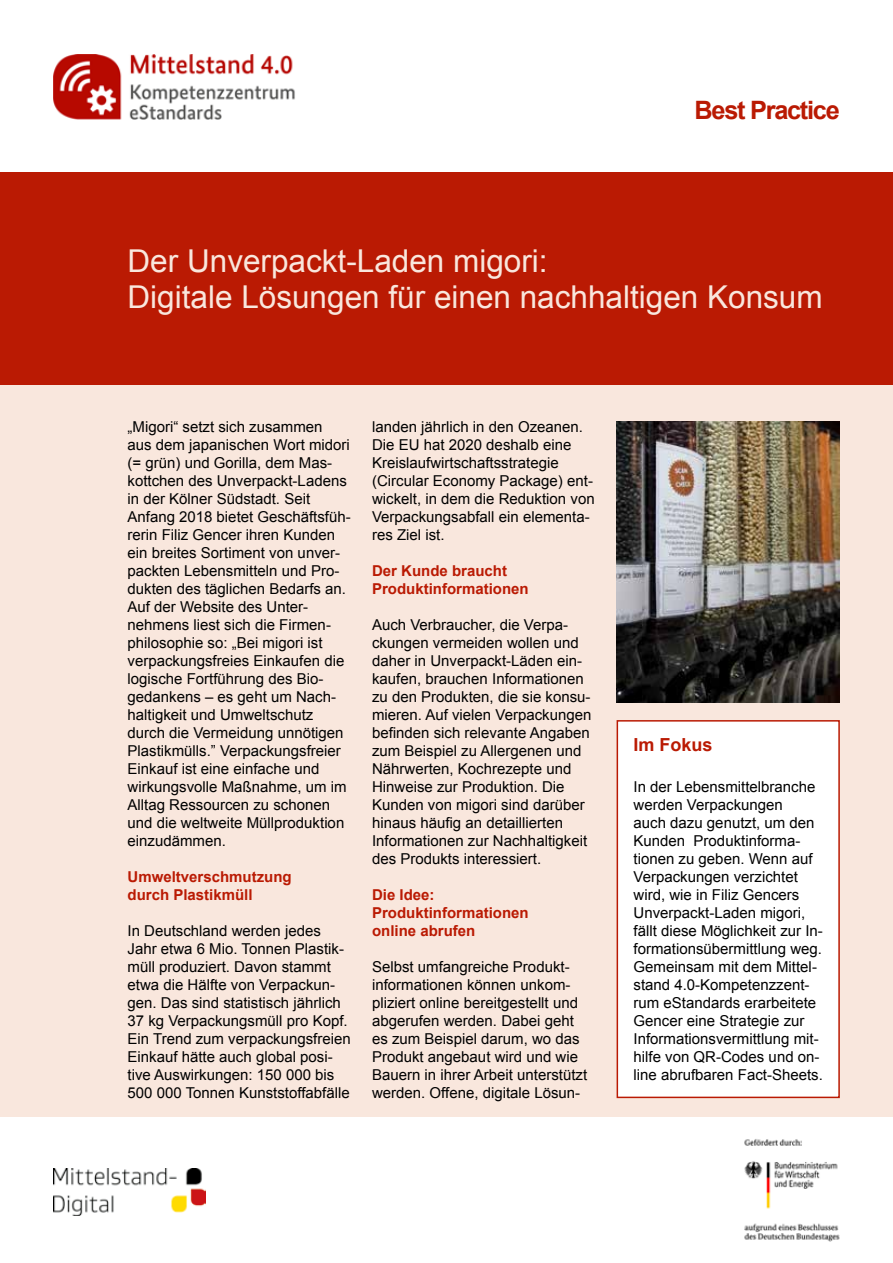
<style>
.page{position:relative;width:893px;height:1263px;background:#fff}
.page>*{position:absolute;margin:0;border:0;box-sizing:border-box;transform-origin:0 0}
.t1{font:31.5px/36px "Arial";color:#f9e7dd}
.t2{font:700 25.35px "Arial";letter-spacing:-.05em;color:#ba1a03}
.t3{font:700 18px "Arial";color:#ba1a03}
.t4{font:15px/18px "Arial";color:#000}
.t5{font:700 15px/18px "Arial";color:#ba1a03}
</style>
<div class="page">
<div style="left:0;top:172px;width:893px;height:213px;background:#ba1a03"></div>
<div style="left:0;top:385px;width:893px;height:731px;background:#f9e7dd"></div>
<img style="left:54px;top:54px;width:241px;height:65px">
<img style="left:53px;top:1168px;width:153px;height:47px">
<img style="left:744px;top:1139px;width:96px;height:103px">
<div style="left:617px;top:720px;width:223px;height:378px;background:#fff;border:2px solid #ba1a03"></div>
<img style="left:617px;top:421px;width:223px;height:281px">
<h2 class="t2" style="left:694px;top:93px;width:147px">Best Practice</h2>
<h1 class="t1" style="left:128px;top:243px;width:697px">Der Unverpackt-Laden migori:<br>Digitale Lösungen für einen nachhaltigen Konsum</h1>
<p class="t4" style="left:128px;top:418px;width:225px">„Migori“ setzt sich zusammen<br>aus dem japanischen Wort midori (= grün) und Gorilla, dem Mas&shy;kottchen des Unverpackt-Ladens in der Kölner Südstadt. Seit<br>Anfang 2018 bietet Geschäftsfüh&shy;rerin Filiz Gencer ihren Kunden ein breites Sortiment von unver&shy;packten Lebensmitteln und Pro&shy;dukten des täglichen Bedarfs an.<br>Auf der Website des Unter&shy;nehmens liest sich die Firmen&shy;philosophie so: „Bei migori ist verpackungsfreies Einkaufen die logische Fortführung des Bio&shy;gedankens – es geht um Nach&shy;haltigkeit und Umweltschutz durch die Vermeidung unnötigen<br>Plastikmülls.” Verpackungsfreier<br>Einkauf ist eine einfache und wirkungsvolle Maßnahme, um im<br>Alltag Ressourcen zu schonen und die weltweite Müllproduktion einzudämmen.</p>
<p class="t5" style="left:128px;top:868px;width:166px">Umweltverschmutzung durch Plastikmüll</p>
<p class="t4" style="left:128px;top:922px;width:225px">In Deutschland werden jedes<br>Jahr etwa 6 Mio. Tonnen Plastik&shy;müll produziert. Davon stammt etwa die Hälfte von Verpackun&shy;gen. Das sind statistisch jährlich<br>37 kg Verpackungsmüll pro Kopf.<br>Ein Trend zum verpackungsfreien<br>Einkauf hätte auch global posi&shy;tive Auswirkungen: 150 000 bis<br>500 000 Tonnen Kunststoffabfälle</p>
<p class="t4" style="left:372px;top:418px;width:224px">landen jährlich in den Ozeanen.<br>Die EU hat 2020 deshalb eine<br>Kreislaufwirtschaftsstrategie (Circular Economy Package) ent&shy;wickelt, in dem die Reduktion von<br>Verpackungsabfall ein elementa&shy;res Ziel ist.</p>
<p class="t5" style="left:372px;top:562px;width:158px">Der Kunde braucht<br>Produktinformationen</p>
<p class="t4" style="left:372px;top:616px;width:221px">Auch Verbraucher, die Verpa&shy;ckungen vermeiden wollen und daher in Unverpackt-Läden ein&shy;kaufen, brauchen Informationen zu den Produkten, die sie konsu&shy;mieren. Auf vielen Verpackungen befinden sich relevante Angaben zum Beispiel zu Allergenen und<br>Nährwerten, Kochrezepte und<br>Hinweise zur Produktion. Die<br>Kunden von migori sind darüber hinaus häufig an detaillierten<br>Informationen zur Nachhaltigkeit des Produkts interessiert.</p>
<p class="t5" style="left:372px;top:886px;width:158px">Die Idee:<br>Produktinformationen online abrufen</p>
<p class="t4" style="left:372px;top:958px;width:217px">Selbst umfangreiche Produkt&shy;informationen können unkom&shy;pliziert online bereitgestellt und abgerufen werden. Dabei geht es zum Beispiel darum, wo das<br>Produkt angebaut wird und wie<br>Bauern in ihrer Arbeit unterstützt werden. Offene, digitale Lösun-</p>
<p class="t3" style="left:634px;top:733px;width:81px">Im Fokus</p>
<p class="t4" style="left:634px;top:778px;width:191px">In der Lebensmittelbranche werden Verpackungen<br>auch dazu genutzt, um den<br>Kunden Produktinforma&shy;tionen zu geben. Wenn auf<br>Verpackungen verzichtet wird, wie in Filiz Gencers<br>Unverpackt-Laden migori, fällt diese Möglichkeit zur In&shy;formationsübermittlung weg.<br>Gemeinsam mit dem Mittel&shy;stand 4.0-Kompetenzzent&shy;rum eStandards erarbeitete<br>Gencer eine Strategie zur<br>Informationsvermittlung mit&shy;hilfe von QR-Codes und on&shy;line abrufbaren Fact-Sheets.</p>
</div>
